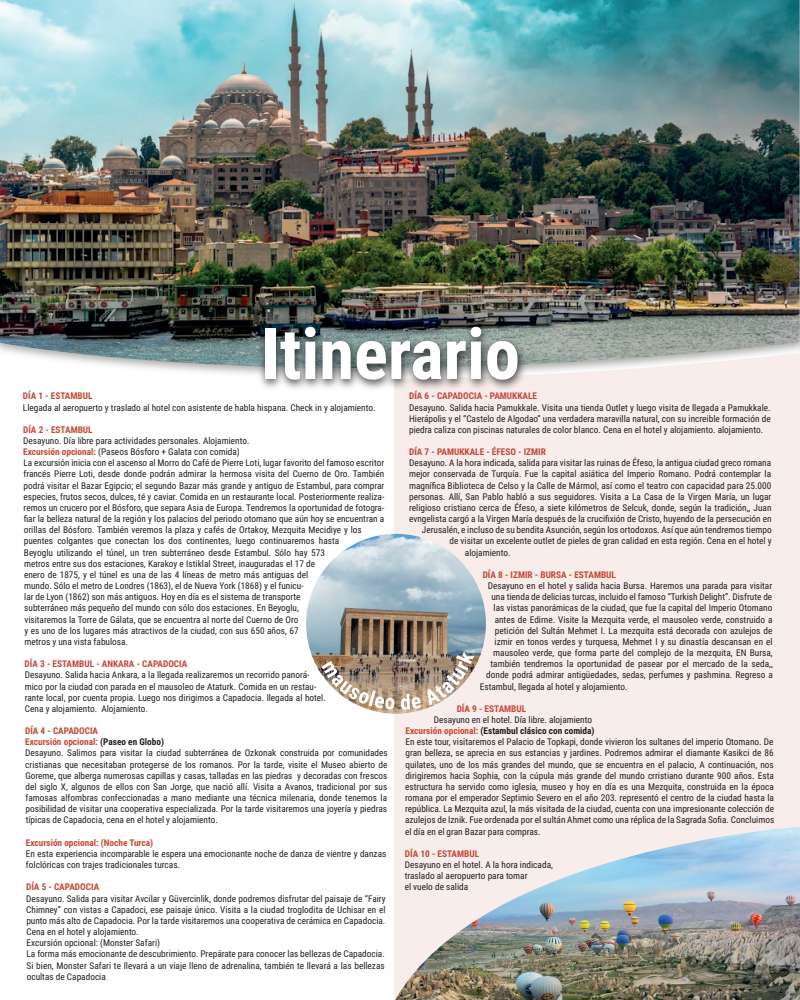
<style>
.page{position:relative;width:800px;height:1000px;background:#fff}
.page>*{position:absolute;margin:0;border:0;box-sizing:border-box;transform-origin:0 0}
.t1{font:700 70.7px "Roboto Condensed";color:#fff}
.t2{font:9.3px/11.2px "Roboto Condensed";color:#231f20}
.t3{font:700 9.3px "Roboto Condensed";color:#c44835}
.s1{font-weight:700;color:#c44835}
.s2{font-weight:700}
</style>
<div class="page">
<div style="left:394px;top:0;width:406px;height:1000px;background:#f9edeb"></div>
<img style="left:0;top:0;width:800px;height:375px">
<img style="left:249px;top:309px;width:284px;height:80px">
<img style="left:306px;top:534px;width:180px;height:180px;border-radius:90px">
<img style="left:306px;top:621px;width:180px;height:93px">
<img style="left:321px;top:661px;width:73px;height:48px">
<svg style="left:401px;top:694px;width:20px;height:16px"></svg>
<svg style="left:427px;top:652px;width:47px;height:53px"></svg>
<img style="left:395px;top:827px;width:405px;height:173px">
<h1 class="t1" style="left:261px;top:304px;width:261px">Itinerario</h1>
<p class="t3" style="left:23px;top:390px;width:71px">DÍA 1 - ESTAMBUL</p>
<p class="t2" style="left:23px;top:401px;width:354px">Llegada al aeropuerto y traslado al hotel con asistente de habla hispana. Check in y alojamiento.</p>
<p class="t3" style="left:23px;top:423px;width:71px">DÍA 2 - ESTAMBUL</p>
<p class="t2" style="left:23px;top:435px;width:363px">Desayuno. Día libre para actividades personales. Alojamiento.<br><span class="s1">Excursión opcional:</span> (Paseos Bósforo + Galata con comida)<br>La excursión inicia con el ascenso al Morro do Café de Pierre Loti, lugar favorito del famoso escritor francés Pierre Loti, desde donde podrán admirar la hermosa visita del Cuerno de Oro. También podrá visitar el Bazar Egipcio; el segundo Bazar más grande y antiguo de Estambul, para comprar especies, frutos secos, dulces, té y caviar. Comida en un restaurante local. Posteriormente realiza&shy;remos un crucero por el Bósforo, que separa Asia de Europa. Tendremos la oportunidad de fotogra&shy;fiar la belleza natural de la región y los palacios del periodo otomano que aún hoy se encuentran a orillas del Bósforo. También veremos la plaza y cafés de Ortakoy, Mezquita Mecidiye y los puentes colgantes que conectan los dos continentes, luego continuaremos hasta<br>Beyoglu utilizando el túnel, un tren subterráneo desde Estambul. Sólo hay 573<br>metros entre sus dos estaciones, Karakoy e Istiklal Street, inauguradas el 17 de<br>enero de 1875, y el túnel es una de las 4 líneas de metro más antiguas del<br>mundo. Sólo el metro de Londres (1863), el de Nueva York (1868) y el funicu-<br>lar de Lyon (1862) son más antiguos. Hoy en día es el sistema de transporte<br>subterráneo más pequeño del mundo con sólo dos estaciones. En Beyoglu,<br>visitaremos la Torre de Gálata, que se encuentra al norte del Cuerno de Oro<br>y es uno de los lugares más atractivos de la ciudad, con sus 650 años, 67<br>metros y una vista fabulosa.</p>
<p class="t3" style="left:25px;top:657px;width:164px">DÍA 3 - ESTAMBUL - ANKARA - CAPADOCIA</p>
<p class="t2" style="left:25px;top:669px;width:303px">Desayuno. Salida hacia Ankara, a la llegada realizaremos un recorrido panorá&shy;mico por la ciudad con parada en el mausoleo de Ataturk. Comida en un restau&shy;rante local, por cuenta propia. Luego nos dirigimos a Capadocia. llegada al hotel.<br>Cena y alojamiento. Alojamiento.</p>
<p class="t2" style="left:25px;top:725px;width:364px"><span class="s1">DÍA 4 - CAPADOCIA<br>Excursión opcional:</span> <span class="s2">(Paseo en Globo)<br></span>Desayuno. Salimos para visitar la ciudad subterránea de Ozkonak construida por comunidades cristianas que necesitaban protegerse de los romanos. Por la tarde, visite el Museo abierto de Goreme, que alberga numerosas capillas y casas, talladas en las piedras y decoradas con frescos del siglo X, algunos de ellos con San Jorge, que nació allí. Visita a Avanos, tradicional por sus famosas alfombras confeccionadas a mano mediante una técnica milenaria, donde tenemos la posibilidad de visitar una cooperativa especializada. Por la tarde visitaremos una joyería y piedras típicas de Capadocia, cena en el hotel y alojamiento.</p>
<p class="t3" style="left:26px;top:836px;width:129px">Excursión opcional: (Noche Turca)</p>
<p class="t2" style="left:26px;top:848px;width:362px">En esta experiencia incomparable le espera una emocionante noche de danza de vientre y danzas folclóricas con trajes tradicionales turcas.</p>
<p class="t3" style="left:26px;top:881px;width:75px">DÍA 5 - CAPADOCIA</p>
<p class="t2" style="left:26px;top:892px;width:361px">Desayuno. Salida para visitar Avcilar y Güvercinlik, donde podremos disfrutar del paisaje de “Fairy Chimney” con vistas a Capadoci, ese paisaje único. Visita a la ciudad troglodita de Uchisar en el punto más alto de Capadocia. Por la tarde visitaremos una cooperativa de cerámica en Capadocia.<br>Cena en el hotel y alojamiento.<br>Excursión opcional: (Monster Safari)<br>La forma más emocionante de descubrimiento. Prepárate para conocer las bellezas de Capadocia.<br>Si bien, Monster Safari te llevará a un viaje lleno de adrenalina, también te llevará a las bellezas ocultas de Capadocia</p>
<p class="t3" style="left:409px;top:390px;width:130px">DÍA 6 - CAPADOCIA - PAMUKKALE</p>
<p class="t2" style="left:409px;top:401px;width:363px;text-align:justify">Desayuno. Salida hacia Pamukkale. Visita una tienda Outlet y luego visita de llegada a Pamukkale.<br>Hierápolis y el “Castelo de Algodao” una verdadera maravilla natural, con su increible formación de piedra caliza con piscinas naturales de color blanco. Cena en el hotel y alojamiento. alojamiento.</p>
<p class="t3" style="left:409px;top:445px;width:138px">DÍA 7 - PAMUKKALE - ÉFESO - IZMIR</p>
<p class="t2" style="left:409px;top:457px;width:364px">Desayuno. A la hora indicada, salida para visitar las ruinas de Éfeso, la antigua ciudad greco romana</p>
<p class="t2" style="left:409px;top:468px;width:364px">mejor conservada de Turquía. Fue la capital asiática del Imperio Romano. Podrá contemplar la</p>
<p class="t2" style="left:409px;top:479px;width:364px">magnífica Biblioteca de Celso y la Calle de Mármol, así como el teatro con capacidad para 25.000</p>
<p class="t2" style="left:409px;top:491px;width:364px">personas. Allí, San Pablo habló a sus seguidores. Visita a La Casa de la Virgen María, un lugar</p>
<p class="t2" style="left:409px;top:502px;width:364px">religioso cristiano cerca de Éfeso, a siete kilómetros de Selcuk, donde, según la tradición,, Juan</p>
<p class="t2" style="left:409px;top:513px;width:364px">evngelista cargó a la Virgen María después de la crucifixión de Cristo, huyendo de la persecución en</p>
<p class="t2" style="left:422px;top:524px;width:351px">Jerusalén, e incluso de su bendita Asunción, según los ortodoxos. Así que aún tendremos tiempo</p>
<p class="t2" style="left:449px;top:535px;width:324px">de visitar un excelente outlet de pieles de gran calidad en esta región. Cena en el hotel y</p>
<p class="t2" style="left:465px;top:546px;width:47px">alojamiento.</p>
<p class="t3" style="left:483px;top:568px;width:135px">DÍA 8 - IZMIR - BURSA - ESTAMBUL</p>
<p class="t2" style="left:488px;top:580px;width:286px">Desayuno en el hotel y salida hacia Bursa. Haremos una parada para visitar</p>
<p class="t2" style="left:491px;top:591px;width:282px">una tienda de delicias turcas, incluido el famoso “Turkish Delight”. Disfrute de</p>
<p class="t2" style="left:494px;top:602px;width:280px">las vistas panorámicas de la ciudad, que fue la capital del Imperio Otomano</p>
<p class="t2" style="left:495px;top:613px;width:279px">antes de Edirne. Visite la Mezquita verde, el mausoleo verde, construido a</p>
<p class="t2" style="left:495px;top:624px;width:279px">petición del Sultán Mehmet I. La mezquita está decorada con azulejos de</p>
<p class="t2" style="left:495px;top:636px;width:280px">izmir en tonos verdes y turquesa, Mehmet I y su dinastía descansan en el</p>
<p class="t2" style="left:493px;top:647px;width:281px">mausoleo verde, que forma parte del complejo de la mezquita, EN Bursa,</p>
<p class="t2" style="left:491px;top:658px;width:284px">también tendremos la oportunidad de pasear por el mercado de la seda,,</p>
<p class="t2" style="left:486px;top:669px;width:288px">donde podrá admirar antigüedades, sedas, perfumes y pashmina. Regreso a</p>
<p class="t2" style="left:480px;top:680px;width:149px">Estambul, llegada al hotel y alojamiento.</p>
<p class="t3" style="left:457px;top:702px;width:71px">DÍA 9 - ESTAMBUL</p>
<p class="t2" style="left:405px;top:714px;width:371px;text-indent:29px">Desayuno en el hotel. Día libre. alojamiento<br><span class="s1">Excursión opcional:</span> <span class="s2">(Estambul clásico con comida)<br></span>En este tour, visitaremos el Palacio de Topkapi, donde vivieron los sultanes del imperio Otomano. De gran belleza, se aprecia en sus estancias y jardines. Podremos admirar el diamante Kasikci de 86 quilates, uno de los más grandes del mundo, que se encuentra en el palacio, A continuación, nos dirigiremos hacia Sophia, con la cúpula más grande del mundo crristiano durante 900 años. Esta estructura ha servido como iglesia, museo y hoy en día es una Mezquita, construida en la época romana por el emperador Septimio Severo en el año 203. representó el centro de la ciudad hasta la república. La Mezquita azul, la más visitada de la ciudad, cuenta con una impresionante colección de azulejos de Iznik. Fue ordenada por el sultán Ahmet como una réplica de la Sagrada Sofia. Concluimos el día en el gran Bazar para compras.</p>
<p class="t3" style="left:405px;top:847px;width:76px">DÍA 10 - ESTAMBUL</p>
<p class="t2" style="left:405px;top:859px;width:150px">Desayuno en el hotel. A la hora indicada, traslado al aeropuerto para tomar<br>el vuelo de salida</p>
</div>
